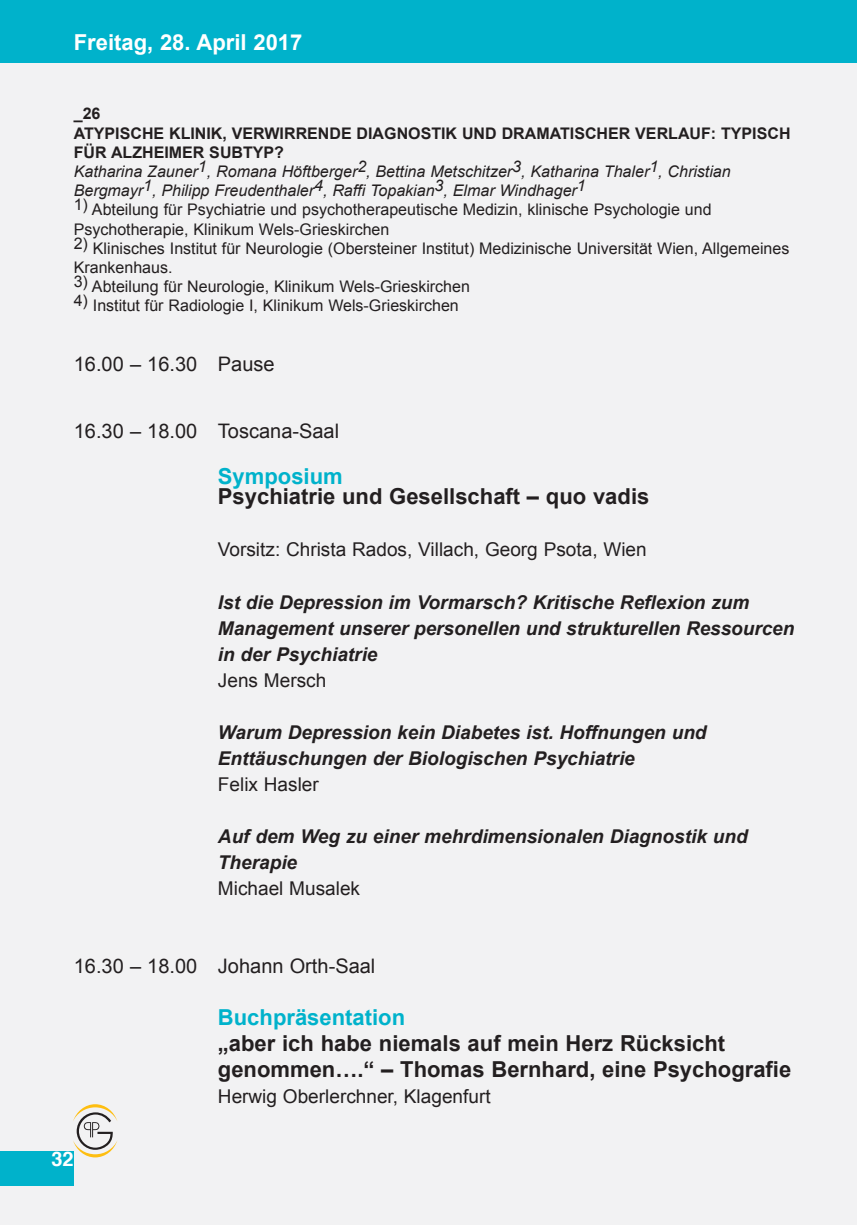
<style>
.page{position:relative;width:857px;height:1225px;background:#fff}
.page>*{position:absolute;margin:0;border:0;box-sizing:border-box;transform-origin:0 0}
.t1{font:700 22px/26px "Arial";color:#231f20}
.t2{font:700 22px "Arial";color:#00b2cb}
.t3{font:700 22px "Arial";color:#fff}
.t4{font:20px "Arial";color:#231f20}
.t5{font:700 20px "Helvetica";color:#fff}
.t6{font:italic 700 19px/26px "Arial";color:#231f20}
.t7{font:19px "Arial";color:#231f20}
.t8{font:16px/19.2px "Arial";color:#231f20}
.t9{font:italic 16px/19.2px "Arial";color:#231f20}
.t10{font:700 16px/19.2px "Arial";color:#231f20}
</style>
<div class="page">
<div style="left:0;top:0;width:856px;height:1225px;background:#f2f2f3"></div>
<div style="left:0;top:0;width:856px;height:62px;background:#00b2cb"></div>
<svg style="left:73px;top:1104px;width:44px;height:53px"></svg>
<div style="left:0;top:1151px;width:74px;height:34px;background:#00b2cb"></div>
<h1 class="t3" style="left:74px;top:28px;width:230px">Freitag, 28. April 2017</h1>
<p class="t10" style="left:74px;top:105px;width:715px">_26<br>ATYPISCHE KLINIK, VERWIRRENDE DIAGNOSTIK UND DRAMATISCHER VERLAUF: TYPISCH<br>FÜR ALZHEIMER SUBTYP?</p>
<p class="t9" style="left:74px;top:162px;width:658px">Katharina Zauner1, Romana Höftberger2, Bettina Metschitzer3, Katharina Thaler1, Christian<br>Bergmayr1, Philipp Freudenthaler4, Raffi Topakian3, Elmar Windhager1</p>
<p class="t8" style="left:74px;top:200px;width:639px">1) Abteilung für Psychiatrie und psychotherapeutische Medizin, klinische Psychologie und<br>Psychotherapie, Klinikum Wels-Grieskirchen</p>
<p class="t8" style="left:74px;top:239px;width:716px">2) Klinisches Institut für Neurologie (Obersteiner Institut) Medizinische Universität Wien, Allgemeines<br>Krankenhaus.</p>
<p class="t8" style="left:74px;top:277px;width:397px">3) Abteilung für Neurologie, Klinikum Wels-Grieskirchen</p>
<p class="t8" style="left:74px;top:296px;width:386px">4) Institut für Radiologie I, Klinikum Wels-Grieskirchen</p>
<p class="t4" style="left:74px;top:351px;width:202px">16.00 – 16.30 Pause</p>
<p class="t4" style="left:74px;top:417px;width:267px">16.30 – 18.00 Toscana-Saal</p>
<h1 class="t2" style="left:218px;top:462px;width:126px">Symposium</h1>
<h1 class="t1" style="left:218px;top:484px;width:432px">Psychiatrie und Gesellschaft – quo vadis</h1>
<p class="t7" style="left:218px;top:537px;width:430px">Vorsitz: Christa Rados, Villach, Georg Psota, Wien</p>
<p class="t6" style="left:218px;top:590px;width:577px">Ist die Depression im Vormarsch? Kritische Reflexion zum<br>Management unserer personellen und strukturellen Ressourcen in der Psychiatrie</p>
<p class="t7" style="left:218px;top:667px;width:110px">Jens Mersch</p>
<p class="t6" style="left:218px;top:720px;width:490px">Warum Depression kein Diabetes ist. Hoffnungen und<br>Enttäuschungen der Biologischen Psychiatrie</p>
<p class="t7" style="left:218px;top:771px;width:102px">Felix Hasler</p>
<p class="t6" style="left:218px;top:824px;width:531px">Auf dem Weg zu einer mehrdimensionalen Diagnostik und<br>Therapie</p>
<p class="t7" style="left:218px;top:875px;width:144px">Michael Musalek</p>
<p class="t4" style="left:74px;top:952px;width:303px">16.30 – 18.00 Johann Orth-Saal</p>
<h1 class="t2" style="left:218px;top:1003px;width:189px">Buchpräsentation</h1>
<h1 class="t1" style="left:218px;top:1031px;width:574px">„aber ich habe niemals auf mein Herz Rücksicht genommen….“ – Thomas Bernhard, eine Psychografie</h1>
<p class="t7" style="left:218px;top:1084px;width:274px">Herwig Oberlerchner, Klagenfurt</p>
<p class="t5" style="left:51px;top:1143px;width:24px">32</p>
</div>
